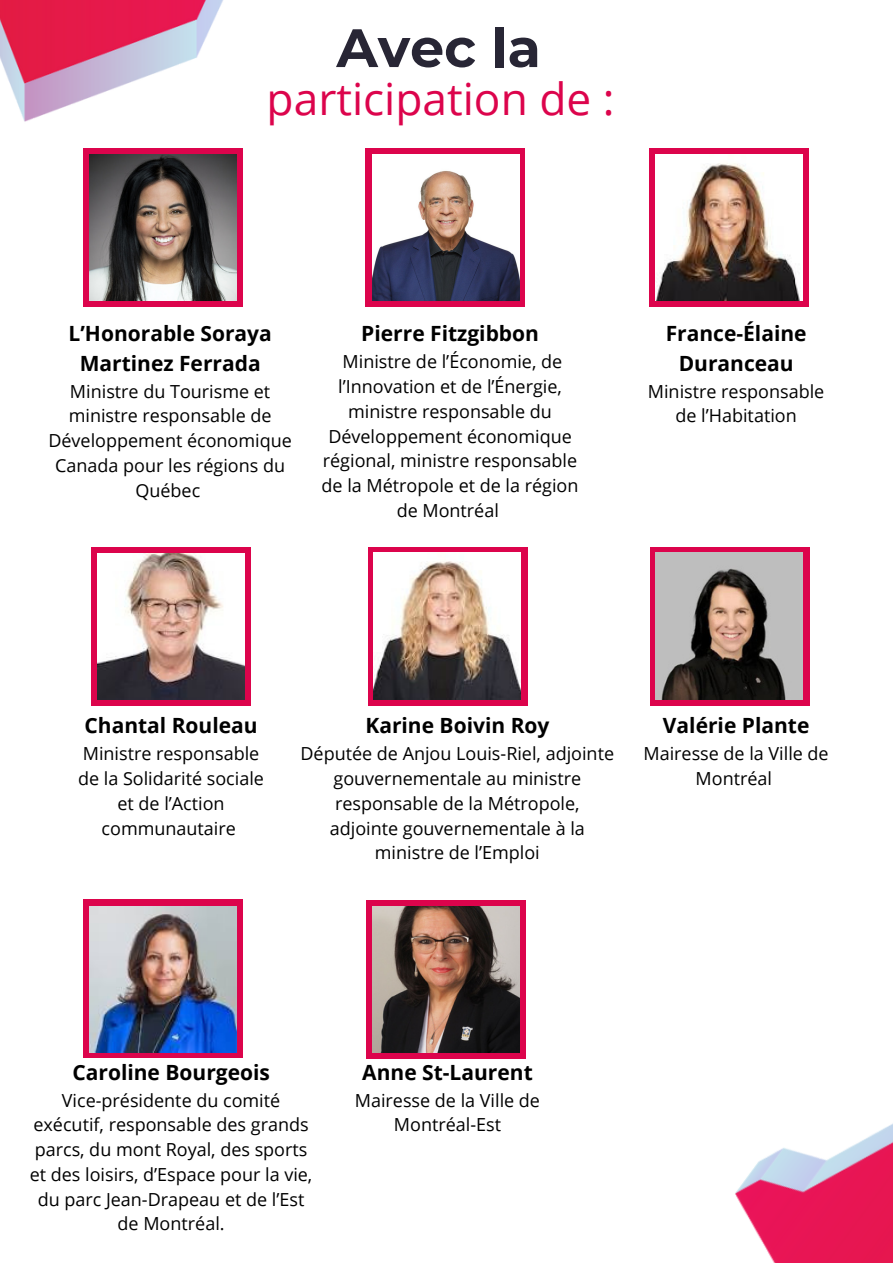
<style>
.page{position:relative;width:893px;height:1264px;background:#fff}
.page>*{position:absolute;margin:0;border:0;box-sizing:border-box;transform-origin:0 0}
.t1{font:700 54px "Montserrat";color:#282635}
.t2{font:44.25px "Open Sans";color:#dc044c}
.t3{font:700 21px/29.2px "Open Sans";color:#000;text-align:center}
.t4{font:18px/24.8px "Open Sans";color:#000;text-align:center}
</style>
<div class="page">
<div style="left:83px;top:148px;width:159px;height:159px;background:#dc044c"></div>
<img style="left:89px;top:162px;width:147px;height:139px">
<div style="left:365px;top:148px;width:160px;height:159px;background:#dc044c"></div>
<img style="left:0;top:0;width:387px;height:162px">
<img style="left:735px;top:1124px;width:157px;height:138px">
<img style="left:372px;top:155px;width:147px;height:146px">
<div style="left:649px;top:148px;width:159px;height:159px;background:#dc044c"></div>
<img style="left:655px;top:155px;width:147px;height:146px">
<div style="left:91px;top:547px;width:160px;height:159px;background:#dc044c"></div>
<img style="left:97px;top:553px;width:147px;height:146px">
<div style="left:368px;top:547px;width:159px;height:158px;background:#dc044c"></div>
<img style="left:373px;top:553px;width:148px;height:146px">
<div style="left:649px;top:547px;width:160px;height:158px;background:#dc044c"></div>
<img style="left:655px;top:553px;width:147px;height:146px">
<div style="left:83px;top:899px;width:160px;height:159px;background:#dc044c"></div>
<img style="left:89px;top:906px;width:147px;height:146px">
<div style="left:366px;top:900px;width:159px;height:158px;background:#dc044c"></div>
<img style="left:372px;top:906px;width:147px;height:146px">
<p class="t1" style="left:336px;top:15px;width:206px">Avec la</p>
<p class="t2" style="left:266px;top:68px;width:349px">participation de :</p>
<p class="t3" style="left:69px;top:318px;width:205px">L’Honorable Soraya<br>Martinez Ferrada</p>
<p class="t4" style="left:48px;top:378px;width:245px">Ministre du Tourisme et ministre responsable de<br>Développement économique<br>Canada pour les régions du<br>Québec</p>
<p class="t3" style="left:361px;top:318px;width:179px">Pierre Fitzgibbon</p>
<p class="t4" style="left:321px;top:349px;width:258px">Ministre de l’Économie, de l’Innovation et de l’Énergie, ministre responsable du<br>Développement économique régional, ministre responsable de la Métropole et de la région de Montréal</p>
<p class="t3" style="left:665px;top:318px;width:142px">France-Élaine<br>Duranceau</p>
<p class="t4" style="left:647px;top:378px;width:178px">Ministre responsable de l’Habitation</p>
<p class="t3" style="left:84px;top:710px;width:175px">Chantal Rouleau</p>
<p class="t4" style="left:78px;top:741px;width:187px">Ministre responsable de la Solidarité sociale et de l’Action communautaire</p>
<p class="t3" style="left:365px;top:710px;width:185px">Karine Boivin Roy</p>
<p class="t4" style="left:300px;top:741px;width:315px">Députée de Anjou Louis-Riel, adjointe gouvernementale au ministre responsable de la Métropole, adjointe gouvernementale à la ministre de l’Emploi</p>
<p class="t3" style="left:663px;top:710px;width:148px">Valérie Plante</p>
<p class="t4" style="left:643px;top:741px;width:187px">Mairesse de la Ville de<br>Montréal</p>
<p class="t3" style="left:72px;top:1056px;width:199px">Caroline Bourgeois</p>
<p class="t4" style="left:30px;top:1087px;width:284px">Vice-présidente du comité exécutif, responsable des grands parcs, du mont Royal, des sports et des loisirs, d’Espace pour la vie, du parc Jean-Drapeau et de l’Est de Montréal.</p>
<p class="t3" style="left:362px;top:1056px;width:172px">Anne St-Laurent</p>
<p class="t4" style="left:355px;top:1087px;width:187px">Mairesse de la Ville de<br>Montréal-Est</p>
</div>
